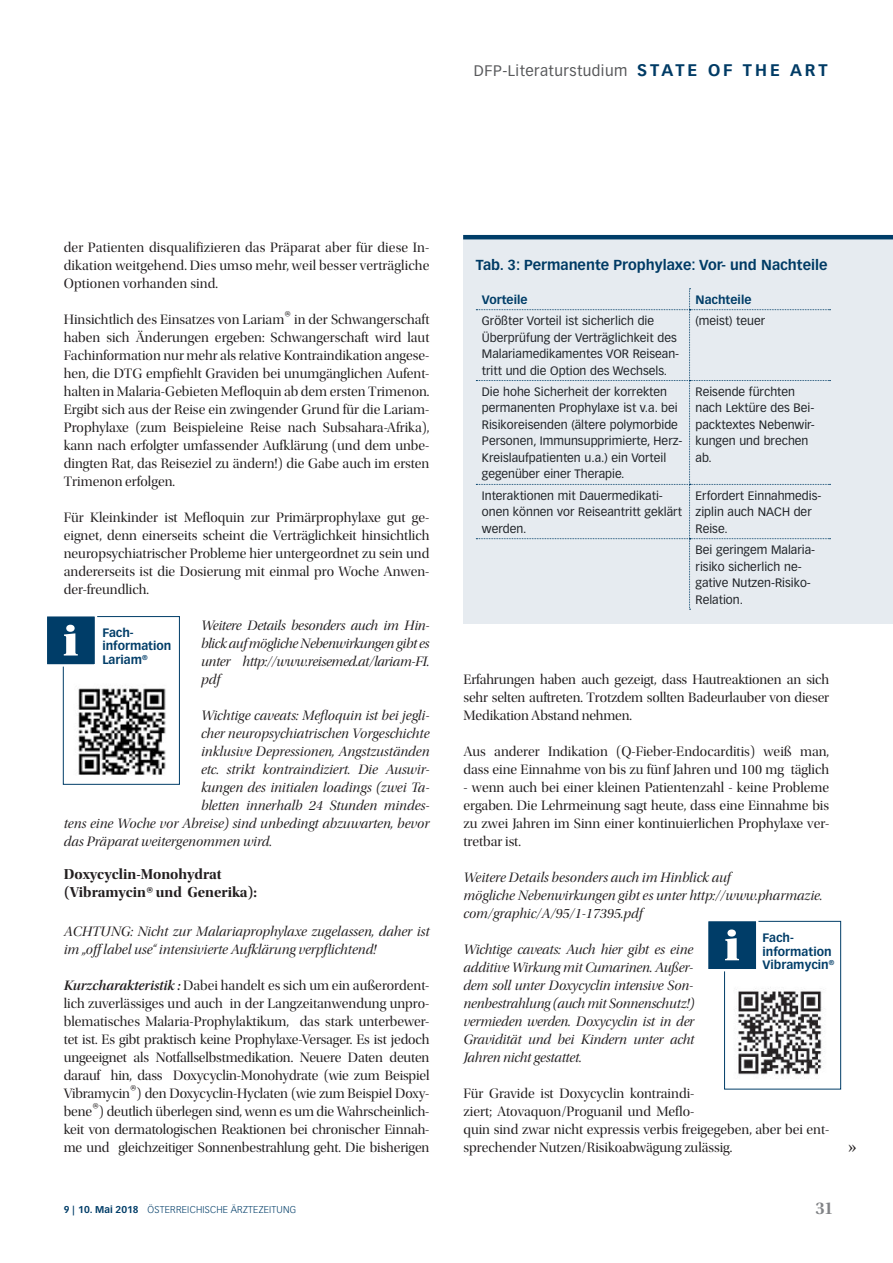
<style>
.page{position:relative;width:893px;height:1263px;background:#fff}
.page>*{position:absolute;margin:0;border:0;box-sizing:border-box;transform-origin:0 0}
.t1{font:33px "Utopia Std Disp";color:#231f20}
.t2{font:19.5px "Utopia Std";color:#231f20}
.t3{font:18px "Utopia Std Semibold Subh";color:#808285}
.t4{font:15px/18px "Utopia Std Bold Disp";color:#231f20}
.t5{font:15px "Vectora LT Std";letter-spacing:.03em;color:#57585a}
.t6{font:14.25px/18px "Utopia Std Disp";color:#231f20;text-align:justify}
.t7{font:14.25px/18px "Utopia Std Disp It";color:#231f20;text-align:justify}
.t8{font:700 14.25px "Vectora LT Std";color:#003b65}
.t9{font:12px/16.5px "Vectora LT Std";color:#231f20}
.t10{font:700 12px/13.5px "Vectora LT Std";color:#003d68}
.t11{font:11.7px "Arial";color:#231f20}
.t12{font:300 9.75px "Vectora LT Std";letter-spacing:.02em;color:#003d68}
.s1{font-weight:700;font-size:16.5px;color:#003b65}
.s2{font-size:33px}
.s3{font-family:"Utopia Std Semibold Disp It"}
.s4{font-weight:700}
</style>
<div class="page">
<hr style="left:463px;top:235px;width:430px;height:4px;background:#003d68">
<div style="left:63px;top:616px;width:117px;height:169px;border:1px solid #003d68"></div>
<div style="left:45px;top:614px;width:52px;height:53px;background:#003d68;border:2px solid #fff"></div>
<svg style="left:64px;top:633px;width:14px;height:22px"></svg>
<div style="left:66px;top:625px;width:9px;height:7px;background:#fff;border-radius:50%"></div>
<img style="left:78px;top:688px;width:88px;height:87px">
<div style="left:724px;top:921px;width:117px;height:168px;border:1px solid #003d68"></div>
<div style="left:706px;top:919px;width:52px;height:52px;background:#003d68;border:2px solid #fff"></div>
<svg style="left:725px;top:938px;width:14px;height:22px"></svg>
<div style="left:727px;top:929px;width:9px;height:7px;background:#fff;border-radius:50%"></div>
<img style="left:736px;top:987px;width:86px;height:89px">
<div style="left:463px;top:239px;width:430px;height:384px;background:#e6ebf0"></div>
<p class="t5" style="left:474px;top:61px;width:355px">DFP-Literaturstudium <span class="s1">STATE OF THE ART</span></p>
<p class="t6" style="left:64px;top:239px;width:367px">der Patienten disqualifizieren das Präparat aber für diese In&shy;dikation weitgehend. Dies umso mehr, weil besser verträgliche Optionen vorhanden sind.</p>
<p class="t6" style="left:64px;top:311px;width:222px">Hinsichtlich des Einsatzes von Lariam</p>
<h1 class="t1" style="left:284px;top:305px;width:8px">®</h1>
<p class="t6" style="left:64px;top:311px;width:367px;text-indent:230px">in der Schwangerschaft haben sich Änderungen ergeben: Schwangerschaft wird laut Fachinformation nur mehr als relative Kontraindikation angese&shy;hen, die DTG empfiehlt Graviden bei unumgänglichen Aufent&shy;halten in Malaria-Gebieten Mefloquin ab dem ersten Trimenon.<br>Ergibt sich aus der Reise ein zwingender Grund für die Lariam-Prophylaxe (zum Beispieleine Reise nach Subsahara-Afrika), kann nach erfolgter umfassender Aufklärung (und dem unbe&shy;dingten Rat, das Reiseziel zu ändern!) die Gabe auch im ersten Trimenon erfolgen.</p>
<p class="t6" style="left:64px;top:509px;width:367px">Für Kleinkinder ist Mefloquin zur Primärprophylaxe gut ge&shy;eignet, denn einerseits scheint die Verträglichkeit hinsichtlich neuropsychiatrischer Probleme hier untergeordnet zu sein und andererseits ist die Dosierung mit einmal pro Woche Anwen&shy;der-freundlich.</p>
<p class="t7" style="left:201px;top:617px;width:230px">Weitere Details besonders auch im Hin&shy;blick auf mögliche Nebenwirkungen gibt es unter http://www.reisemed.at/lariam-FI. pdf</p>
<p class="t7" style="left:201px;top:707px;width:230px">Wichtige caveats: Mefloquin ist bei jegli-</p>
<p class="t7" style="left:201px;top:725px;width:230px">cher neuropsychiatrischen Vorgeschichte</p>
<p class="t7" style="left:201px;top:743px;width:230px">inklusive Depressionen, Angstzuständen</p>
<p class="t7" style="left:201px;top:761px;width:230px">etc. strikt kontraindiziert. Die Auswir-</p>
<p class="t7" style="left:201px;top:779px;width:230px">kungen des initialen loadings (zwei Ta-</p>
<p class="t7" style="left:201px;top:797px;width:230px">bletten innerhalb 24 Stunden mindes-</p>
<p class="t7" style="left:64px;top:815px;width:367px">tens eine Woche vor Abreise) sind unbedingt abzuwarten, bevor</p>
<p class="t7" style="left:64px;top:833px;width:210px">das Präparat weitergenommen wird.</p>
<p class="t4" style="left:64px;top:865px;width:195px">Doxycyclin-Monohydrat (Vibramycin<span class="s2">®</span> und Generika):</p>
<p class="t7" style="left:64px;top:923px;width:367px">ACHTUNG: Nicht zur Malariaprophylaxe zugelassen, daher ist im „offlabel use“ intensivierte Aufklärung verpflichtend!</p>
<p class="t6" style="left:64px;top:977px;width:367px"><span class="s3">Kurzcharakteristik :</span> Dabei handelt es sich um ein außerordent&shy;lich zuverlässiges und auch in der Langzeitanwendung unpro&shy;blematisches Malaria-Prophylaktikum, das stark unterbewer&shy;tet ist. Es gibt praktisch keine Prophylaxe-Versager. Es ist jedoch ungeeignet als Notfallselbstmedikation. Neuere Daten deuten darauf hin, dass Doxycyclin-Monohydrate (wie zum Beispiel Vibramycin</p>
<p class="t10" style="left:102px;top:626px;width:71px">Fach&shy;information<br>Lariam<sup>®</sup></p>
<h1 class="t1" style="left:130px;top:1079px;width:8px">®</h1>
<p class="t6" style="left:137px;top:1085px;width:294px">) den Doxycyclin-Hyclaten (wie zum Beispiel Doxy-</p>
<p class="t6" style="left:64px;top:1103px;width:30px">bene</p>
<h1 class="t1" style="left:92px;top:1097px;width:8px">®</h1>
<p class="t6" style="left:64px;top:1103px;width:367px;text-indent:35px">) deutlich überlegen sind, wenn es um die Wahrscheinlich&shy;keit von dermatologischen Reaktionen bei chronischer Einnah&shy;me und gleichzeitiger Sonnenbestrahlung geht. Die bisherigen</p>
<p class="t8" style="left:476px;top:256px;width:353px">Tab. 3: Permanente Prophylaxe: Vor- und Nachteile</p>
<p class="t10" style="left:482px;top:293px;width:47px">Vorteile</p>
<p class="t10" style="left:696px;top:293px;width:57px">Nachteile</p>
<p class="t9" style="left:482px;top:313px;width:199px">Größter Vorteil ist sicherlich die Überprüfung der Verträglichkeit des Malariamedikamentes VOR Reisean&shy;tritt und die Option des Wechsels.</p>
<p class="t9" style="left:696px;top:313px;width:71px">(meist) teuer</p>
<p class="t9" style="left:482px;top:383px;width:202px">Die hohe Sicherheit der korrekten permanenten Prophylaxe ist v.a. bei Risikoreisenden (ältere polymorbide Personen, Immunsupprimierte, Herz-Kreislaufpatienten u.a.) ein Vorteil gegenüber einer Therapie.</p>
<p class="t9" style="left:696px;top:383px;width:121px">Reisende fürchten nach Lektüre des Bei&shy;packtextes Nebenwir&shy;kungen und brechen ab.</p>
<p class="t9" style="left:482px;top:487px;width:202px">Interaktionen mit Dauermedikati&shy;onen können vor Reiseantritt geklärt werden.</p>
<p class="t9" style="left:696px;top:487px;width:127px">Erfordert Einnahmedis&shy;ziplin auch NACH der<br>Reise.</p>
<p class="t9" style="left:696px;top:542px;width:121px">Bei geringem Malaria&shy;risiko sicherlich ne&shy;gative Nutzen-Risiko-<br>Relation.</p>
<p class="t6" style="left:463px;top:671px;width:367px">Erfahrungen haben auch gezeigt, dass Hautreaktionen an sich sehr selten auftreten. Trotzdem sollten Badeurlauber von dieser Medikation Abstand nehmen.</p>
<p class="t6" style="left:463px;top:743px;width:367px">Aus anderer Indikation (Q-Fieber-Endocarditis) weiß man, dass eine Einnahme von bis zu fünf Jahren und 100 mg täglich</p>
<p class="t6" style="left:463px;top:779px;width:367px">- wenn auch bei einer kleinen Patientenzahl - keine Probleme ergaben. Die Lehrmeinung sagt heute, dass eine Einnahme bis zu zwei Jahren im Sinn einer kontinuierlichen Prophylaxe ver&shy;tretbar ist.</p>
<p class="t7" style="left:463px;top:869px;width:360px;text-align:left">Weitere Details besonders auch im Hinblick auf<br>mögliche Nebenwirkungen gibt es unter http://www.pharmazie. com/graphic/A/95/1-17395.pdf</p>
<p class="t7" style="left:463px;top:941px;width:232px">Wichtige caveats: Auch hier gibt es eine additive Wirkung mit Cumarinen. Außer&shy;dem soll unter Doxycyclin intensive Son&shy;nenbestrahlung (auch mit Sonnenschutz!) vermieden werden. Doxycyclin ist in der Gravidität und bei Kindern unter acht Jahren nicht gestattet.</p>
<p class="t6" style="left:463px;top:1085px;width:367px;text-align:left">Für Gravide ist Doxycyclin kontraindi-<br>ziert; Atovaquon/Proguanil und Meflo-<br>quin sind zwar nicht expressis verbis freigegeben, aber bei ent&shy;sprechender Nutzen/Risikoabwägung zulässig.</p>
<p class="t10" style="left:763px;top:931px;width:73px">Fach&shy;information<br>Vibramycin<sup>®</sup></p>
<p class="t11" style="left:728px;top:1119px;width:166px">Außerdem soll unter Doxycyclin</p>
<h2 class="t2" style="left:848px;top:1137px;width:10px">»</h2>
<p class="t12" style="left:64px;top:1204px;width:234px"><span class="s4">9 | 10. Mai 2018</span> ÖSTERREICHISCHE ÄRZTEZEITUNG</p>
<p class="t3" style="left:816px;top:1198px;width:19px">31</p>
</div>
